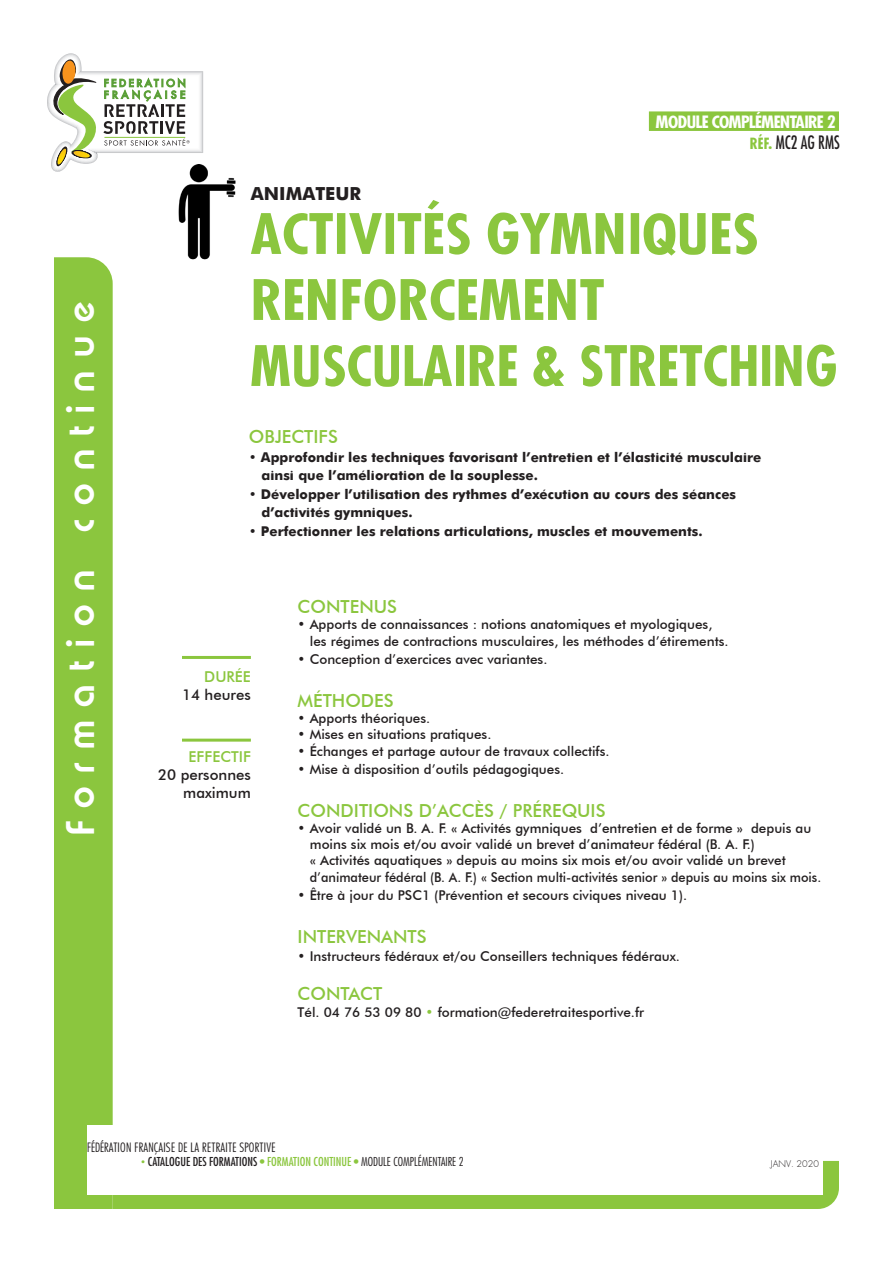
<style>
.page{position:relative;width:893px;height:1263px;background:#fff}
.page>*{position:absolute;margin:0;border:0;box-sizing:border-box;transform-origin:0 0}
.t1{font:700 condensed 54px "Futura";color:#8bc63e;scale:1.1 1}
.t2{font:700 condensed 54px "Futura";color:#8bc63e;scale:1.04 1}
.t3{font:600 39px "Expressa";letter-spacing:.35em;color:#fff}
.t4{font:500 18px "Futura BT";color:#8bc63e}
.t5{font:condensed 18px "Futura";color:#231f20;scale:.9 1}
.t6{font:700 18px "Futura";color:#231f20}
.t7{font:700 condensed 16.5px "Futura";letter-spacing:-.04em;color:#fff;scale:1.09 1}
.t8{font:500 15px/18px "Futura BT";color:#231f20;text-align:right}
.t9{font:500 15px "Futura BT";color:#8bc63e}
.t10{font:500 13.5px/16.2px "Futura BT";color:#231f20}
.t11{font:700 13.5px "Futura";color:#231f20}
.t12{font:500 13.5px "Futura BT";color:#231f20;scale:.95 1}
.t13{font:300 13.5px "Futura Condensed BQ";letter-spacing:.02em;color:#231f20}
.t14{font:condensed 12px "Futura";color:#231f20}
.t15{font:300 9px "Futura";color:#231f20}
.s1{font-weight:700;font-size:15px;color:#8bc63e}
.s2{color:#8bc63e}
.s3{font-family:"Futura Condensed BQ";font-weight:300;font-stretch:normal;color:#8bc63e}
.s4{font-weight:300}
</style>
<div class="page">
<div style="left:54px;top:257px;width:59px;height:952px;background:#8bc63e"></div>
<div style="left:113px;top:1161px;width:726px;height:48px;background:#8bc63e"></div>
<div style="left:87px;top:1125px;width:736px;height:70px;background:#fff"></div>
<div style="left:649px;top:111px;width:190px;height:20px;background:#8bc63e"></div>
<hr style="left:182px;top:656px;width:69px;height:3px;background:#8bc63e">
<hr style="left:182px;top:739px;width:69px;height:3px;background:#8bc63e">
<svg style="left:47px;top:53px;width:156px;height:119px"></svg>
<hr style="left:104px;top:137px;width:81px;height:1px;background:#8bc63e">
<img style="left:152px;top:164px;width:84px;height:96px">
<p class="t7" style="left:656px;top:111px;width:167px">MODULE COMPLÉMENTAIRE 2</p>
<p class="t3" style="left:57px;top:835px;width:535px;rotate:-90deg">Formation continue</p>
<p class="t5" style="left:750px;top:131px;width:101px"><span class="s1">RÉF.</span> MC2 AG RMS</p>
<p class="t6" style="left:251px;top:180px;width:112px">ANIMATEUR</p>
<p class="t1" style="left:251px;top:199px;width:463px">ACTIVITÉS GYMNIQUES</p>
<p class="t1" style="left:251px;top:265px;width:323px">RENFORCEMENT</p>
<p class="t2" style="left:251px;top:331px;width:565px">MUSCULAIRE &amp; STRETCHING</p>
<p class="t4" style="left:249px;top:426px;width:91px">OBJECTIFS</p>
<p class="t11" style="left:249px;top:448px;width:514px">• Approfondir les techniques favorisant l’entretien et l’élasticité musculaire</p>
<p class="t11" style="left:261px;top:465px;width:278px">ainsi que l’amélioration de la souplesse.</p>
<p class="t11" style="left:249px;top:485px;width:489px">• Développer l’utilisation des rythmes d’exécution au cours des séances</p>
<p class="t11" style="left:261px;top:502px;width:153px">d’activités gymniques.</p>
<p class="t11" style="left:249px;top:522px;width:455px">• Perfectionner les relations articulations, muscles et mouvements.</p>
<p class="t9" style="left:204px;top:667px;width:48px">DURÉE</p>
<p class="t8" style="left:182px;top:685px;width:70px">14 heures</p>
<p class="t9" style="left:189px;top:747px;width:64px">EFFECTIF</p>
<p class="t8" style="left:158px;top:765px;width:94px">20 personnes maximum</p>
<p class="t4" style="left:298px;top:596px;width:101px">CONTENUS</p>
<p class="t10" style="left:298px;top:616px;width:416px">• Apports de connaissances : notions anatomiques et myologiques,</p>
<p class="t10" style="left:310px;top:633px;width:420px">les régimes de contractions musculaires, les méthodes d’étirements.</p>
<p class="t10" style="left:298px;top:651px;width:251px">• Conception d’exercices avec variantes.</p>
<p class="t4" style="left:298px;top:689px;width:98px">MÉTHODES</p>
<p class="t10" style="left:298px;top:710px;width:134px">• Apports théoriques.</p>
<p class="t10" style="left:298px;top:726px;width:195px">• Mises en situations pratiques.</p>
<p class="t10" style="left:298px;top:742px;width:313px">• Échanges et partage autour de travaux collectifs.</p>
<p class="t10" style="left:298px;top:760px;width:268px">• Mise à disposition d’outils pédagogiques.</p>
<p class="t4" style="left:298px;top:799px;width:309px">CONDITIONS D’ACCÈS / PRÉREQUIS</p>
<p class="t10" style="left:310px;top:820px;width:503px;text-indent:-12px">• Avoir validé un B. A. F. « Activités gymniques d’entretien et de forme » depuis au moins six mois et/ou avoir validé un brevet d’animateur fédéral (B. A. F.)</p>
<p class="t10" style="left:310px;top:852px;width:477px">« Activités aquatiques » depuis au moins six mois et/ou avoir validé un brevet</p>
<p class="t12" style="left:310px;top:868px;width:540px">d’animateur fédéral (B. A. F.) « Section multi-activités senior » depuis au moins six mois.</p>
<p class="t10" style="left:298px;top:886px;width:391px">• Être à jour du PSC1 (Prévention et secours civiques niveau 1).</p>
<p class="t4" style="left:298px;top:925px;width:130px">INTERVENANTS</p>
<p class="t10" style="left:298px;top:948px;width:384px">• Instructeurs fédéraux et/ou Conseillers techniques fédéraux.</p>
<p class="t4" style="left:298px;top:983px;width:86px">CONTACT</p>
<p class="t10" style="left:298px;top:1003px;width:348px">Tél. 04 76 53 09 80 <span class="s2">•</span> formation@federetraitesportive.fr</p>
<p class="t13" style="left:87px;top:1139px;width:190px">FÉDÉRATION FRANÇAISE DE LA RETRAITE SPORTIVE</p>
<p class="t14" style="left:141px;top:1154px;width:324px"><span class="s3">•</span> CATALOGUE DES FORMATIONS <span class="s2">• FORMATION CONTINUE •</span> <span class="s4">MODULE COMPLÉMENTAIRE 2</span></p>
<p class="t15" style="left:771px;top:1158px;width:50px">JANV. 2020</p>
</div>
